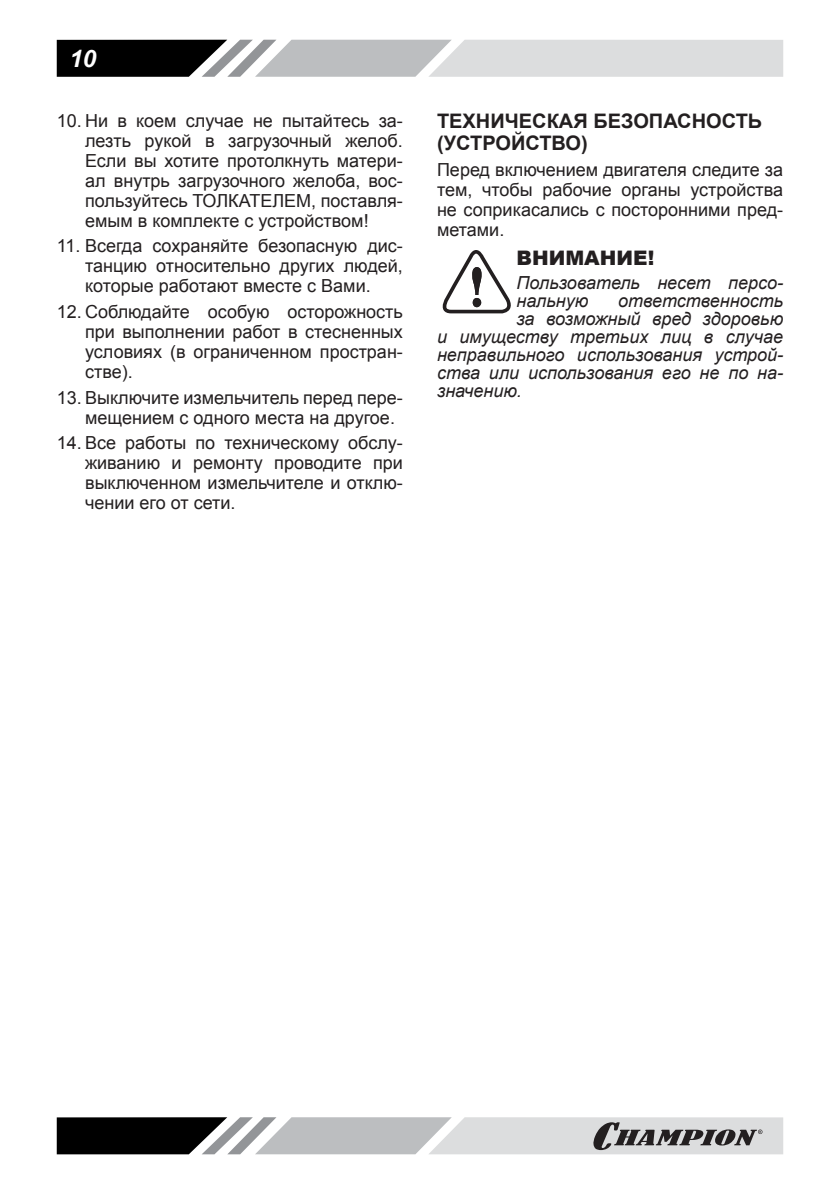
<style>
.page{position:relative;width:840px;height:1191px;background:#fff}
.page>*{position:absolute;margin:0;border:0;box-sizing:border-box;transform-origin:0 0}
.t1{font:italic 700 24px "Arial";color:#fff}
.t2{font:700 20px/22px "Arial";color:#231f20}
.t3{font:900 20px "Arial";color:#231f20}
.t4{font:18px/20px "Arial";color:#231f20;text-align:justify}
.t5{font:italic 18px/18px "Arial";color:#231f20}
</style>
<div class="page">
<svg style="left:57px;top:40px;width:725px;height:37px"></svg>
<svg style="left:57px;top:1117px;width:725px;height:37px"></svg>
<svg style="left:442px;top:250px;width:69px;height:63px"></svg>
<h1 class="t1" style="left:70px;top:44px;width:28px">10</h1>
<p class="t4" style="left:85px;top:110px;width:319px;text-indent:-28px">10. Ни в коем случае не пытайтесь за&shy;лезть рукой в загрузочный желоб.<br>Если вы хотите протолкнуть матери&shy;ал внутрь загрузочного желоба, вос&shy;пользуйтесь ТОЛКАТЕЛЕМ, поставля&shy;емым в комплекте с устройством!</p>
<p class="t4" style="left:85px;top:236px;width:319px;text-indent:-28px">11. Всегда сохраняйте безопасную дис&shy;танцию относительно других людей, которые работают вместе с Вами.</p>
<p class="t4" style="left:85px;top:302px;width:319px;text-indent:-28px">12. Соблюдайте особую осторожность при выполнении работ в стесненных условиях (в ограниченном простран&shy;стве).</p>
<p class="t4" style="left:85px;top:387px;width:319px;text-indent:-28px">13. Выключите измельчитель перед пере&shy;мещением с одного места на другое.</p>
<p class="t4" style="left:85px;top:433px;width:319px;text-indent:-28px">14. Все работы по техническому обслу&shy;живанию и ремонту проводите при выключенном измельчителе и отклю&shy;чении его от сети.</p>
<p class="t2" style="left:437px;top:111px;width:326px">ТЕХНИЧЕСКАЯ БЕЗОПАСНОСТЬ (УСТРОЙСТВО)</p>
<p class="t4" style="left:437px;top:159px;width:347px">Перед включением двигателя следите за тем, чтобы рабочие органы устройства не соприкасались с посторонними пред&shy;метами.</p>
<p class="t3" style="left:516px;top:244px;width:139px">ВНИМАНИЕ!</p>
<p class="t5" style="left:516px;top:274px;width:268px">Пользователь несет персо&shy;нальную</p>
<p class="t5" style="left:617px;top:292px;width:166px">ответственность</p>
<p class="t5" style="left:516px;top:310px;width:268px">за возможный вред здоровью</p>
<p class="t5" style="left:437px;top:328px;width:347px">и имуществу третьих лиц в случае</p>
<p class="t5" style="left:437px;top:346px;width:347px">неправильного использования устрой-</p>
<p class="t5" style="left:437px;top:364px;width:347px">ства или использования его не по на-</p>
<p class="t5" style="left:437px;top:382px;width:86px">значению.</p>
</div>
